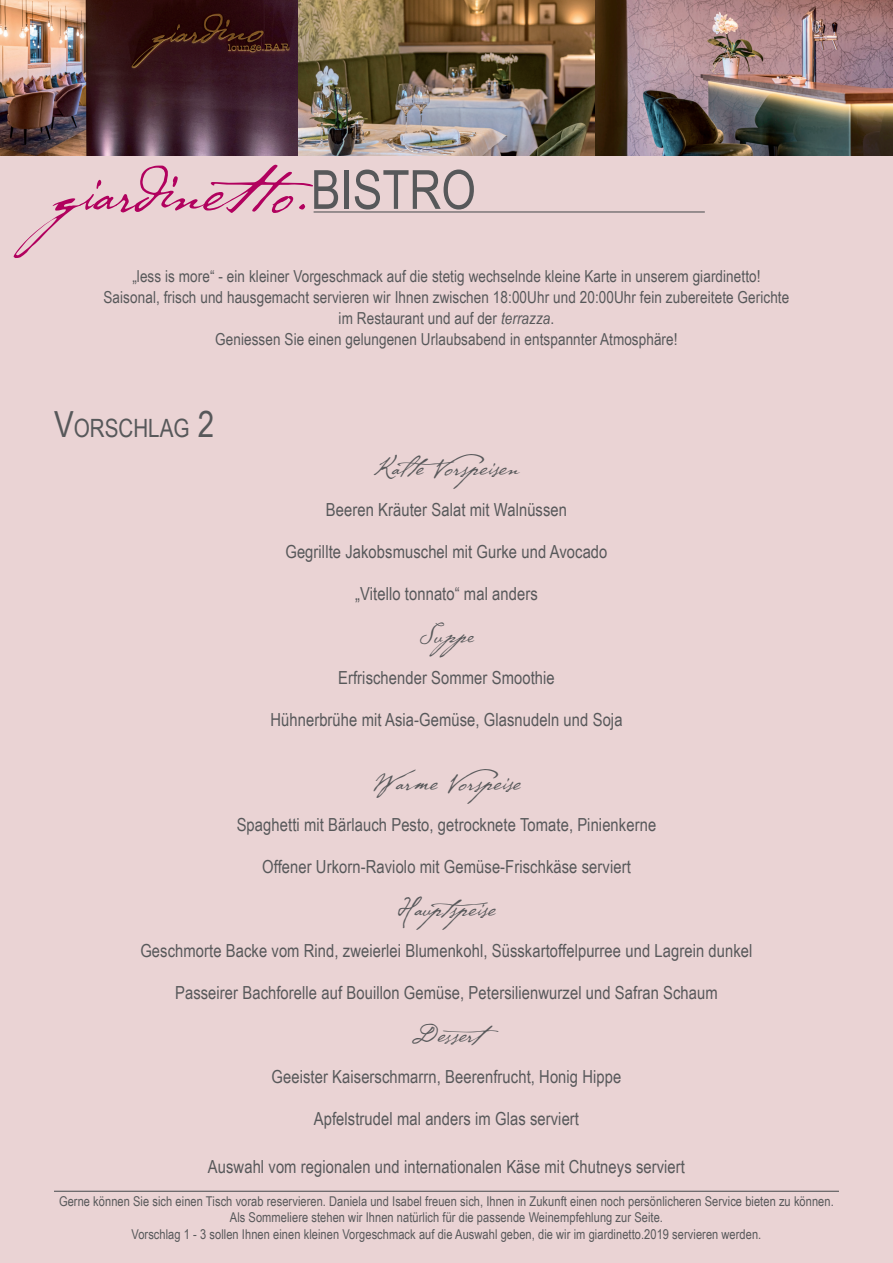
<style>
.page{position:relative;width:893px;height:1263px;background:#fff}
.page>*{position:absolute;margin:0;border:0;box-sizing:border-box;transform-origin:0 0}
.t1{font:72px "P22 Cezanne Pro";color:#b1015e}
.t2{font:27px "P22 Cezanne Pro";letter-spacing:.005em;color:#57585a}
.t3{font:25.2px "Arial Narrow";color:#57585a}
.t4{font:18px "Arial Narrow";letter-spacing:.005em;color:#57585a}
.t5{font:16.5px/21px "Arial Narrow";letter-spacing:.005em;color:#57585a;text-align:center}
.t6{font:13.5px/16.5px "Arial Narrow";letter-spacing:.005em;color:#57585a;text-align:center}
.s1{font-family:"Arial Narrow";font-size:54px;color:#57585a}
.s2{font-style:italic}
.s3{font-size:36px}
</style>
<div class="page">
<div style="left:0;top:155px;width:893px;height:1108px;background:#ead3d4"></div>
<img style="left:0;top:0;width:893px;height:155px">
<hr style="left:314px;top:211px;width:391px;height:2px;background:#57585a">
<hr style="left:54px;top:1191px;width:785px;height:1px;background:#57585a">
<h1 class="t1" style="left:54px;top:142px;width:423px">giardinetto.<span class="s1">BISTRO</span></h1>
<p class="t5" style="left:104px;top:265px;width:687px">„less is more“ - ein kleiner Vorgeschmack auf die stetig wechselnde kleine Karte in unserem giardinetto!<br>Saisonal, frisch und hausgemacht servieren wir Ihnen zwischen 18:00Uhr und 20:00Uhr fein zubereitete Gerichte im Restaurant und auf der <span class="s2">terrazza</span>.<br>Geniessen Sie einen gelungenen Urlaubsabend in entspannter Atmosphäre!</p>
<h3 class="t3" style="left:54px;top:409px;width:162px"><span class="s3">V</span>ORSCHLAG <span class="s3">2</span></h3>
<h2 class="t2" style="left:374px;top:448px;width:147px">Kalte Vorspeisen</h2>
<p class="t4" style="left:326px;top:496px;width:243px">Beeren Kräuter Salat mit Walnüssen</p>
<p class="t4" style="left:285px;top:538px;width:324px">Gegrillte Jakobsmuschel mit Gurke und Avocado</p>
<p class="t4" style="left:355px;top:580px;width:184px">„Vitello tonnato“ mal anders</p>
<h2 class="t2" style="left:419px;top:616px;width:63px">Suppe</h2>
<p class="t4" style="left:338px;top:664px;width:218px">Erfrischender Sommer Smoothie</p>
<p class="t4" style="left:270px;top:706px;width:354px">Hühnerbrühe mit Asia-Gemüse, Glasnudeln und Soja</p>
<h2 class="t2" style="left:372px;top:763px;width:150px">Warme Vorspeise</h2>
<p class="t4" style="left:237px;top:811px;width:421px">Spaghetti mit Bärlauch Pesto, getrocknete Tomate, Pinienkerne</p>
<p class="t4" style="left:262px;top:853px;width:370px">Offener Urkorn-Raviolo mit Gemüse-Frischkäse serviert</p>
<h2 class="t2" style="left:397px;top:889px;width:104px">Hauptspeise</h2>
<p class="t4" style="left:140px;top:937px;width:614px">Geschmorte Backe vom Rind, zweierlei Blumenkohl, Süsskartoffelpurree und Lagrein dunkel</p>
<p class="t4" style="left:175px;top:979px;width:544px">Passeirer Bachforelle auf Bouillon Gemüse, Petersilienwurzel und Safran Schaum</p>
<h2 class="t2" style="left:411px;top:1015px;width:120px">Dessert</h2>
<p class="t4" style="left:272px;top:1063px;width:351px">Geeister Kaiserschmarrn, Beerenfrucht, Honig Hippe</p>
<p class="t4" style="left:314px;top:1105px;width:267px">Apfelstrudel mal anders im Glas serviert</p>
<p class="t4" style="left:208px;top:1153px;width:479px">Auswahl vom regionalen und internationalen Käse mit Chutneys serviert</p>
<p class="t6" style="left:59px;top:1192px;width:776px">Gerne können Sie sich einen Tisch vorab reservieren. Daniela und Isabel freuen sich, Ihnen in Zukunft einen noch persönlicheren Service bieten zu können.<br>Als Sommeliere stehen wir Ihnen natürlich für die passende Weinempfehlung zur Seite.<br>Vorschlag 1 - 3 sollen Ihnen einen kleinen Vorgeschmack auf die Auswahl geben, die wir im giardinetto.2019 servieren werden.</p>
</div>
